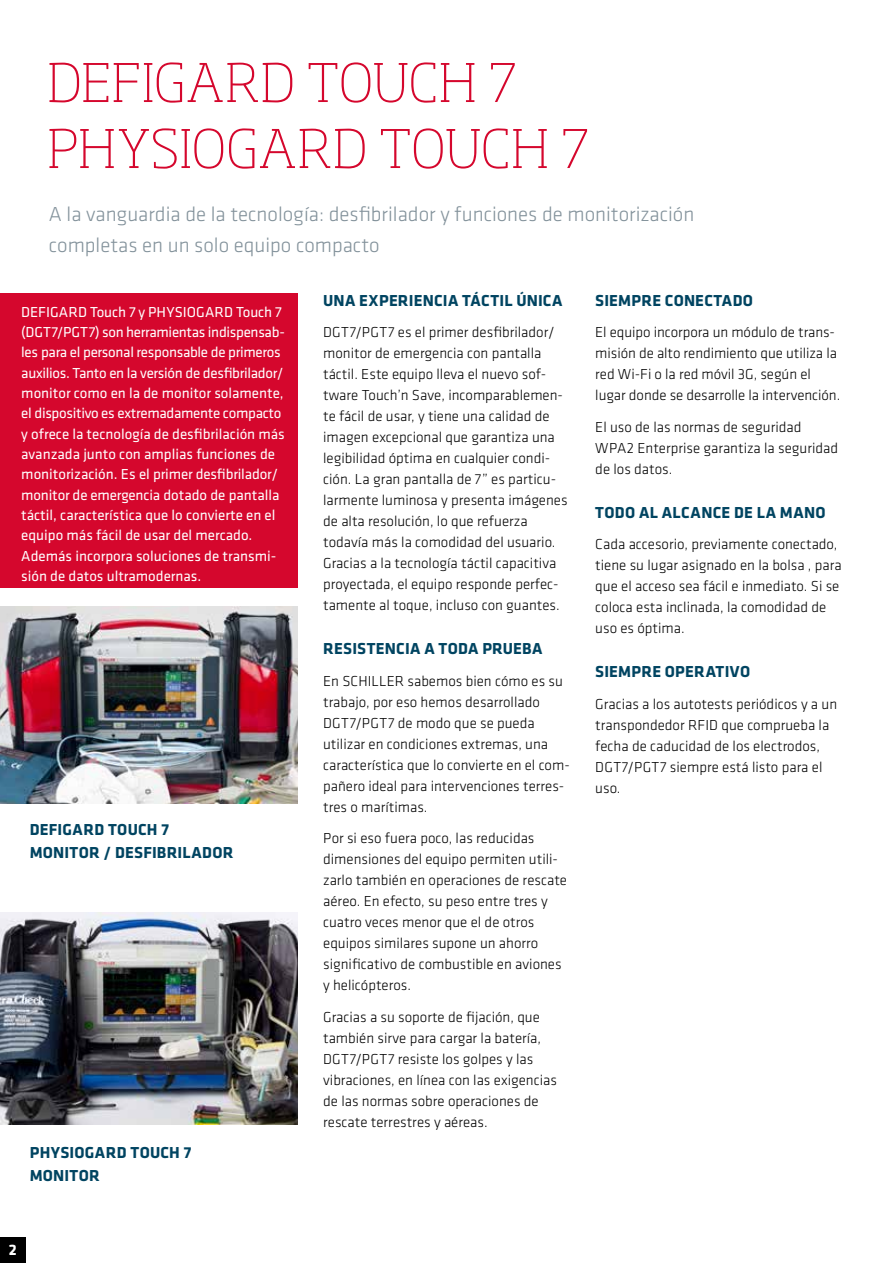
<style>
.page{position:relative;width:893px;height:1263px;background:#fff}
.page>*{position:absolute;margin:0;border:0;box-sizing:border-box;transform-origin:0 0}
.t1{font:200 52.5px/66px "Soho Pro";letter-spacing:.005em;color:#d5072d}
.t2{font:300 21px/31.5px "Klavika";color:#83929b}
.t3{font:700 16.5px/23.1px "Klavika";letter-spacing:.015em;color:#004461}
.t4{font:700 15.75px "Klavika";color:#fff}
.t5{font:300 15px/21px "Klavika";color:#000}
.t6{font:15px/20.2px "Klavika";color:#fff}
</style>
<div class="page">
<div style="left:0;top:1237px;width:25px;height:26px;background:#000"></div>
<img style="left:0;top:607px;width:298px;height:196px">
<div style="left:0;top:293px;width:298px;height:294px;background:#d5072d"></div>
<img style="left:0;top:912px;width:298px;height:213px">
<h1 class="t1" style="left:47px;top:45px;width:543px">DEFIGARD TOUCH 7<br>PHYSIOGARD TOUCH 7</h1>
<h2 class="t2" style="left:49px;top:198px;width:647px">A la vanguardia de la tecnología: desfibrilador y funciones de monitorización completas en un solo equipo compacto</h2>
<p class="t6" style="left:21px;top:301px;width:265px">DEFIGARD Touch 7 y PHYSIOGARD Touch 7 (DGT7/PGT7) son herramientas indispensab&shy;les para el personal responsable de primeros auxilios. Tanto en la versión de desfibrilador/ monitor como en la de monitor solamente, el dispositivo es extremadamente compacto y ofrece la tecnología de desfibrilación más avanzada junto con amplias funciones de monitorización. Es el primer desfibrilador/ monitor de emergencia dotado de pantalla táctil, característica que lo convierte en el equipo más fácil de usar del mercado.<br>Además incorpora soluciones de transmi&shy;sión de datos ultramodernas.</p>
<p class="t3" style="left:30px;top:817px;width:205px">DEFIGARD TOUCH 7<br>MONITOR / DESFIBRILADOR</p>
<p class="t3" style="left:30px;top:1140px;width:163px">PHYSIOGARD TOUCH 7<br>MONITOR</p>
<p class="t4" style="left:9px;top:1239px;width:9px">2</p>
<p class="t3" style="left:323px;top:288px;width:241px">UNA EXPERIENCIA TÁCTIL ÚNICA</p>
<p class="t5" style="left:323px;top:322px;width:246px">DGT7/PGT7 es el primer desfibrilador/ monitor de emergencia con pantalla táctil. Este equipo lleva el nuevo sof&shy;tware Touch’n Save, incomparablemen&shy;te fácil de usar, y tiene una calidad de imagen excepcional que garantiza una legibilidad óptima en cualquier condi&shy;ción. La gran pantalla de 7” es particu&shy;larmente luminosa y presenta imágenes de alta resolución, lo que refuerza todavía más la comodidad del usuario.<br>Gracias a la tecnología táctil capacitiva proyectada, el equipo responde perfec&shy;tamente al toque, incluso con guantes.</p>
<p class="t3" style="left:323px;top:637px;width:221px">RESISTENCIA A TODA PRUEBA</p>
<p class="t5" style="left:323px;top:670px;width:248px">En SCHILLER sabemos bien cómo es su trabajo, por eso hemos desarrollado DGT7/PGT7 de modo que se pueda utilizar en condiciones extremas, una característica que lo convierte en el com&shy;pañero ideal para intervenciones terres&shy;tres o marítimas.</p>
<p class="t5" style="left:323px;top:828px;width:245px">Por si eso fuera poco, las reducidas dimensiones del equipo permiten utili&shy;zarlo también en operaciones de rescate aéreo. En efecto, su peso entre tres y cuatro veces menor que el de otros equipos similares supone un ahorro significativo de combustible en aviones y helicópteros.</p>
<p class="t5" style="left:323px;top:1006px;width:235px">Gracias a su soporte de fijación, que también sirve para cargar la batería, DGT7/PGT7 resiste los golpes y las vibraciones, en línea con las exigencias de las normas sobre operaciones de rescate terrestres y aéreas.</p>
<p class="t3" style="left:595px;top:288px;width:159px">SIEMPRE CONECTADO</p>
<p class="t5" style="left:595px;top:322px;width:246px">El equipo incorpora un módulo de trans&shy;misión de alto rendimiento que utiliza la red Wi-Fi o la red móvil 3G, según el lugar donde se desarrolle la intervención.</p>
<p class="t5" style="left:595px;top:416px;width:244px">El uso de las normas de seguridad<br>WPA2 Enterprise garantiza la seguridad de los datos.</p>
<p class="t3" style="left:595px;top:500px;width:232px">TODO AL ALCANCE DE LA MANO</p>
<p class="t5" style="left:595px;top:534px;width:248px">Cada accesorio, previamente conectado, tiene su lugar asignado en la bolsa , para que el acceso sea fácil e inmediato. Si se coloca esta inclinada, la comodidad de uso es óptima.</p>
<p class="t3" style="left:595px;top:660px;width:156px">SIEMPRE OPERATIVO</p>
<p class="t5" style="left:595px;top:693px;width:243px">Gracias a los autotests periódicos y a un transpondedor RFID que comprueba la fecha de caducidad de los electrodos,<br>DGT7/PGT7 siempre está listo para el uso.</p>
</div>
